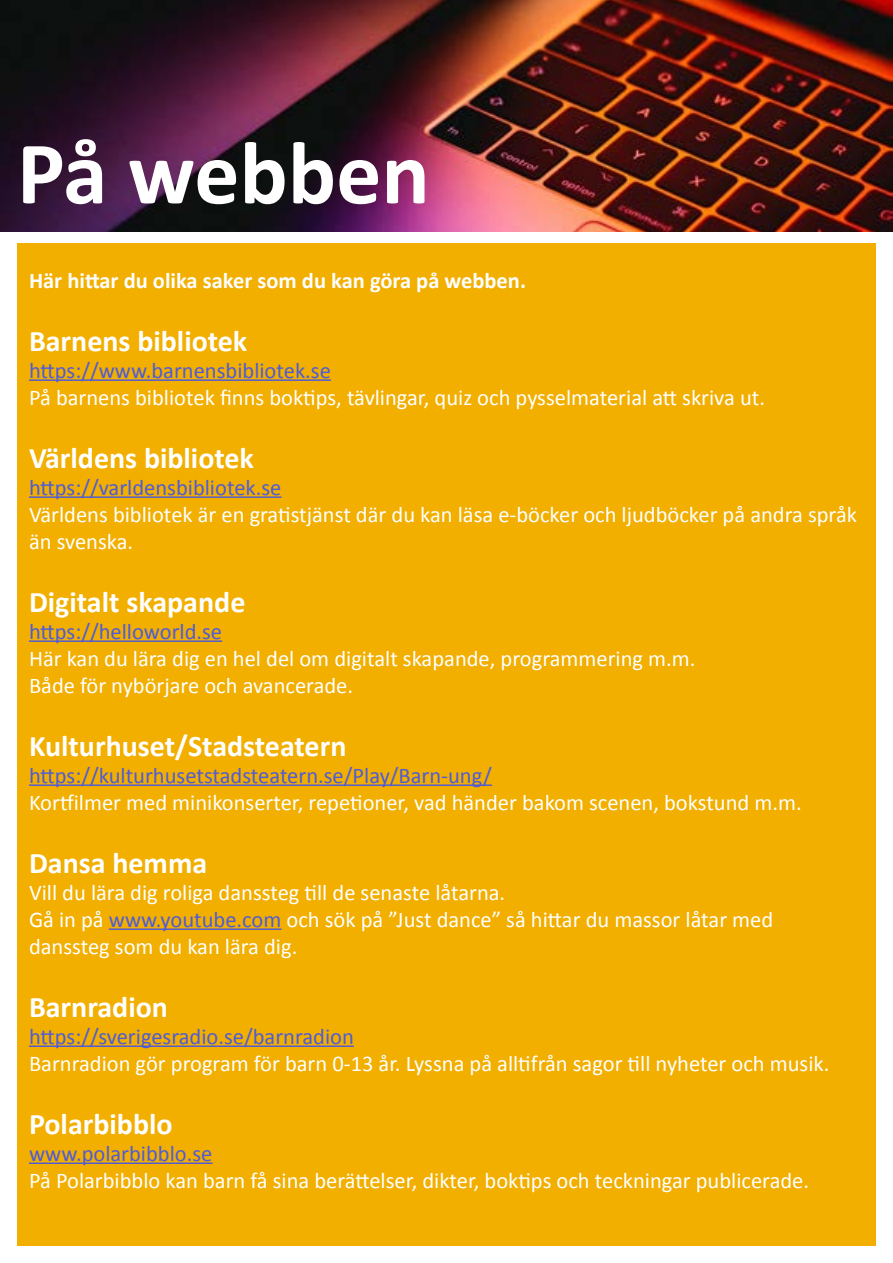
<style>
.page{position:relative;width:893px;height:1263px;background:#fff}
.page>*{position:absolute;margin:0;border:0;box-sizing:border-box;transform-origin:0 0}
.t1{font:700 90px "Calibri";color:#fff}
.t2{font:700 30px "Calibri";color:#fff}
.t3{font:22.5px/27px "Calibri";color:#fff}
.t4{font:22.5px "Calibri";color:#4f5cd6}
.t5{font:700 22.5px "Calibri";color:#fff}
.s1{color:#4f5cd6}
</style>
<div class="page">
<img style="left:0;top:0;width:893px;height:231px">
<div style="left:17px;top:244px;width:859px;height:1002px;background:#f2af00"></div>
<hr style="left:29px;top:379px;width:302px;height:2px;background:#4f5cd6">
<hr style="left:29px;top:496px;width:252px;height:2px;background:#4f5cd6">
<hr style="left:29px;top:640px;width:193px;height:2px;background:#4f5cd6">
<hr style="left:29px;top:784px;width:463px;height:2px;background:#4f5cd6">
<hr style="left:109px;top:928px;width:172px;height:2px;background:#4f5cd6">
<hr style="left:29px;top:1045px;width:325px;height:2px;background:#4f5cd6">
<hr style="left:29px;top:1162px;width:183px;height:2px;background:#4f5cd6">
<h1 class="t1" style="left:17px;top:110px;width:414px">På webben</h1>
<p class="t5" style="left:29px;top:264px;width:498px">Här hittar du olika saker som du kan göra på webben.</p>
<h2 class="t2" style="left:29px;top:319px;width:220px">Barnens bibliotek</h2>
<p class="t4" style="left:29px;top:356px;width:303px">https://www.barnensbibliotek.se</p>
<p class="t3" style="left:29px;top:383px;width:737px">På barnens bibliotek finns boktips, tävlingar, quiz och pysselmaterial att skriva ut.</p>
<h2 class="t2" style="left:29px;top:436px;width:226px">Världens bibliotek</h2>
<p class="t4" style="left:29px;top:473px;width:254px">https://varldensbibliotek.se</p>
<p class="t3" style="left:29px;top:500px;width:829px">Världens bibliotek är en gratistjänst där du kan läsa e-böcker och ljudböcker på andra språk än svenska.</p>
<h2 class="t2" style="left:29px;top:580px;width:218px">Digitalt skapande</h2>
<p class="t4" style="left:29px;top:617px;width:195px">https://helloworld.se</p>
<p class="t3" style="left:29px;top:644px;width:668px">Här kan du lära dig en hel del om digitalt skapande, programmering m.m.<br>Både för nybörjare och avancerade.</p>
<h2 class="t2" style="left:29px;top:724px;width:319px">Kulturhuset/Stadsteatern</h2>
<p class="t4" style="left:29px;top:761px;width:464px">https://kulturhusetstadsteatern.se/Play/Barn-ung/</p>
<p class="t3" style="left:29px;top:788px;width:774px">Kortfilmer med minikonserter, repetioner, vad händer bakom scenen, bokstund m.m.</p>
<h2 class="t2" style="left:29px;top:841px;width:180px">Dansa hemma</h2>
<p class="t3" style="left:29px;top:878px;width:746px">Vill du lära dig roliga danssteg till de senaste låtarna.<br>Gå in på <span class="s1">www.youtube.com</span> och sök på ”Just dance” så hittar du massor låtar med danssteg som du kan lära dig.</p>
<h2 class="t2" style="left:29px;top:985px;width:140px">Barnradion</h2>
<p class="t4" style="left:29px;top:1022px;width:326px">https://sverigesradio.se/barnradion</p>
<p class="t3" style="left:29px;top:1049px;width:802px">Barnradion gör program för barn 0-13 år. Lyssna på alltifrån sagor till nyheter och musik.</p>
<h2 class="t2" style="left:29px;top:1102px;width:145px">Polarbibblo</h2>
<p class="t4" style="left:29px;top:1139px;width:185px">www.polarbibblo.se</p>
<p class="t3" style="left:29px;top:1166px;width:782px">På Polarbibblo kan barn få sina berättelser, dikter, boktips och teckningar publicerade.</p>
</div>
